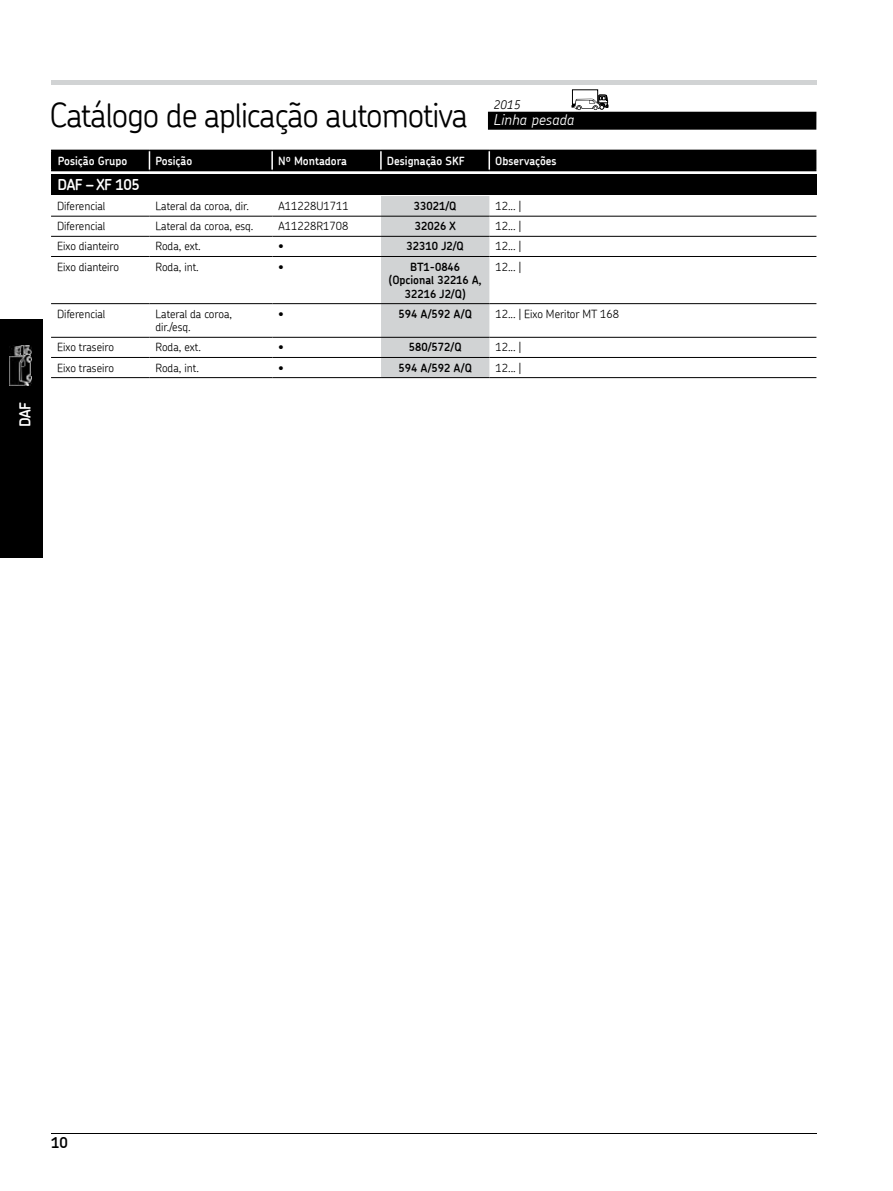
<style>
.page{position:relative;width:893px;height:1191px;background:#fff}
.page>*{position:absolute;margin:0;border:0;box-sizing:border-box;transform-origin:0 0}
.t1{font:300 33px "SKF Chevin";letter-spacing:-.03em;color:#000}
.t2{font:600 15px "SKF Chevin";letter-spacing:-.03em;color:#fff}
.t3{font:600 15px "SKF Chevin";color:#000}
.t4{font:italic 300 12px "SKF Chevin";color:#000}
.t5{font:300 11.25px/13.5px "SKF Chevin";color:#000}
.t6{font:600 11.25px/13.5px "SKF Chevin";color:#000;text-align:center}
.t7{font:600 11.25px "SKF Chevin";color:#fff}
.s1{font-style:italic;font-size:15px;color:#fff}
</style>
<div class="page">
<div style="left:0;top:320px;width:43px;height:238px;background:#000"></div>
<div style="left:488px;top:112px;width:328px;height:18px;background:#000"></div>
<hr style="left:51px;top:81px;width:765px;height:4px;background:#d1d3d4">
<hr style="left:51px;top:1133px;width:765px;height:1px;background:#000">
<div style="left:51px;top:151px;width:765px;height:19px;background:#000"></div>
<hr style="left:51px;top:150px;width:98px;height:1px;background:#000">
<hr style="left:149px;top:150px;width:123px;height:1px;background:#000">
<hr style="left:272px;top:150px;width:109px;height:1px;background:#000">
<hr style="left:381px;top:150px;width:108px;height:1px;background:#000">
<hr style="left:489px;top:150px;width:327px;height:1px;background:#000">
<hr style="left:51px;top:170px;width:98px;height:1px;background:#000">
<hr style="left:149px;top:170px;width:123px;height:1px;background:#000">
<hr style="left:272px;top:170px;width:109px;height:1px;background:#000">
<hr style="left:381px;top:170px;width:108px;height:1px;background:#000">
<hr style="left:489px;top:170px;width:327px;height:1px;background:#000">
<svg style="left:572px;top:90px;width:36px;height:20px"></svg>
<img style="left:10px;top:346px;width:22px;height:39px">
<div style="left:51px;top:174px;width:765px;height:21px;background:#000"></div>
<div style="left:381px;top:196px;width:108px;height:181px;background:#d1d3d4"></div>
<hr style="left:51px;top:216px;width:98px;height:1px;background:#000">
<hr style="left:149px;top:216px;width:124px;height:1px;background:#000">
<hr style="left:273px;top:216px;width:108px;height:1px;background:#000">
<hr style="left:381px;top:216px;width:108px;height:1px;background:#000">
<hr style="left:489px;top:216px;width:327px;height:1px;background:#000">
<hr style="left:51px;top:236px;width:98px;height:1px;background:#000">
<hr style="left:149px;top:236px;width:124px;height:1px;background:#000">
<hr style="left:273px;top:236px;width:108px;height:1px;background:#000">
<hr style="left:381px;top:236px;width:108px;height:1px;background:#000">
<hr style="left:489px;top:236px;width:327px;height:1px;background:#000">
<hr style="left:51px;top:256px;width:98px;height:1px;background:#000">
<hr style="left:149px;top:256px;width:124px;height:1px;background:#000">
<hr style="left:273px;top:256px;width:108px;height:1px;background:#000">
<hr style="left:381px;top:256px;width:108px;height:1px;background:#000">
<hr style="left:489px;top:256px;width:327px;height:1px;background:#000">
<hr style="left:51px;top:303px;width:98px;height:1px;background:#000">
<hr style="left:149px;top:303px;width:124px;height:1px;background:#000">
<hr style="left:273px;top:303px;width:108px;height:1px;background:#000">
<hr style="left:381px;top:303px;width:108px;height:1px;background:#000">
<hr style="left:489px;top:303px;width:327px;height:1px;background:#000">
<hr style="left:51px;top:337px;width:98px;height:1px;background:#000">
<hr style="left:149px;top:337px;width:124px;height:1px;background:#000">
<hr style="left:273px;top:337px;width:108px;height:1px;background:#000">
<hr style="left:381px;top:337px;width:108px;height:1px;background:#000">
<hr style="left:489px;top:337px;width:327px;height:1px;background:#000">
<hr style="left:51px;top:357px;width:98px;height:1px;background:#000">
<hr style="left:149px;top:357px;width:124px;height:1px;background:#000">
<hr style="left:273px;top:357px;width:108px;height:1px;background:#000">
<hr style="left:381px;top:357px;width:108px;height:1px;background:#000">
<hr style="left:489px;top:357px;width:327px;height:1px;background:#000">
<hr style="left:51px;top:377px;width:98px;height:1px;background:#000">
<hr style="left:149px;top:377px;width:124px;height:1px;background:#000">
<hr style="left:273px;top:377px;width:108px;height:1px;background:#000">
<hr style="left:381px;top:377px;width:108px;height:1px;background:#000">
<hr style="left:489px;top:377px;width:327px;height:1px;background:#000">
<h2 class="t2" style="left:15px;top:427px;width:27px;rotate:-90deg">DAF</h2>
<p class="t4" style="left:493px;top:97px;width:28px">2015</p>
<h1 class="t1" style="left:50px;top:94px;width:526px">Catálogo de aplicação automotiva <span class="s1">Linha pesada</span></h1>
<p class="t7" style="left:58px;top:153px;width:71px">Posição Grupo</p>
<p class="t7" style="left:155px;top:153px;width:38px">Posição</p>
<p class="t7" style="left:278px;top:153px;width:70px">Nº Montadora</p>
<p class="t7" style="left:387px;top:153px;width:79px">Designação SKF</p>
<p class="t7" style="left:495px;top:153px;width:63px">Observações</p>
<h2 class="t2" style="left:57px;top:175px;width:84px">DAF – XF 105</h2>
<p class="t5" style="left:57px;top:199px;width:50px">Diferencial</p>
<p class="t5" style="left:155px;top:199px;width:95px">Lateral da coroa, dir.</p>
<p class="t5" style="left:279px;top:199px;width:72px">A11228U1711</p>
<p class="t6" style="left:414px;top:199px;width:44px">33021/Q</p>
<p class="t5" style="left:495px;top:199px;width:27px">12... |</p>
<p class="t5" style="left:57px;top:219px;width:50px">Diferencial</p>
<p class="t5" style="left:156px;top:219px;width:100px">Lateral da coroa, esq.</p>
<p class="t5" style="left:279px;top:219px;width:71px">A11228R1708</p>
<p class="t6" style="left:415px;top:219px;width:42px">32026 X</p>
<p class="t5" style="left:495px;top:219px;width:27px">12... |</p>
<p class="t5" style="left:57px;top:239px;width:63px">Eixo dianteiro</p>
<p class="t5" style="left:156px;top:239px;width:47px">Roda, ext.</p>
<p class="t5" style="left:279px;top:239px;width:7px">•</p>
<p class="t6" style="left:407px;top:239px;width:59px">32310 J2/Q</p>
<p class="t5" style="left:495px;top:239px;width:27px">12... |</p>
<p class="t5" style="left:57px;top:260px;width:63px">Eixo dianteiro</p>
<p class="t5" style="left:156px;top:260px;width:45px">Roda, int.</p>
<p class="t5" style="left:279px;top:260px;width:7px">•</p>
<p class="t6" style="left:389px;top:259px;width:94px">BT1-0846 (Opcional 32216 A,<br>32216 J2/Q)</p>
<p class="t5" style="left:495px;top:260px;width:27px">12... |</p>
<p class="t5" style="left:57px;top:307px;width:50px">Diferencial</p>
<p class="t5" style="left:156px;top:307px;width:78px">Lateral da coroa, dir./esq.</p>
<p class="t5" style="left:279px;top:307px;width:7px">•</p>
<p class="t6" style="left:399px;top:307px;width:75px">594 A/592 A/Q</p>
<p class="t5" style="left:495px;top:307px;width:125px">12... | Eixo Meritor MT 168</p>
<p class="t5" style="left:57px;top:340px;width:58px">Eixo traseiro</p>
<p class="t5" style="left:156px;top:340px;width:47px">Roda, ext.</p>
<p class="t5" style="left:279px;top:340px;width:7px">•</p>
<p class="t6" style="left:409px;top:340px;width:54px">580/572/Q</p>
<p class="t5" style="left:495px;top:340px;width:27px">12... |</p>
<p class="t5" style="left:57px;top:360px;width:58px">Eixo traseiro</p>
<p class="t5" style="left:156px;top:360px;width:45px">Roda, int.</p>
<p class="t5" style="left:279px;top:360px;width:7px">•</p>
<p class="t6" style="left:399px;top:360px;width:75px">594 A/592 A/Q</p>
<p class="t5" style="left:495px;top:360px;width:27px">12... |</p>
<h2 class="t3" style="left:51px;top:1132px;width:18px">10</h2>
</div>
